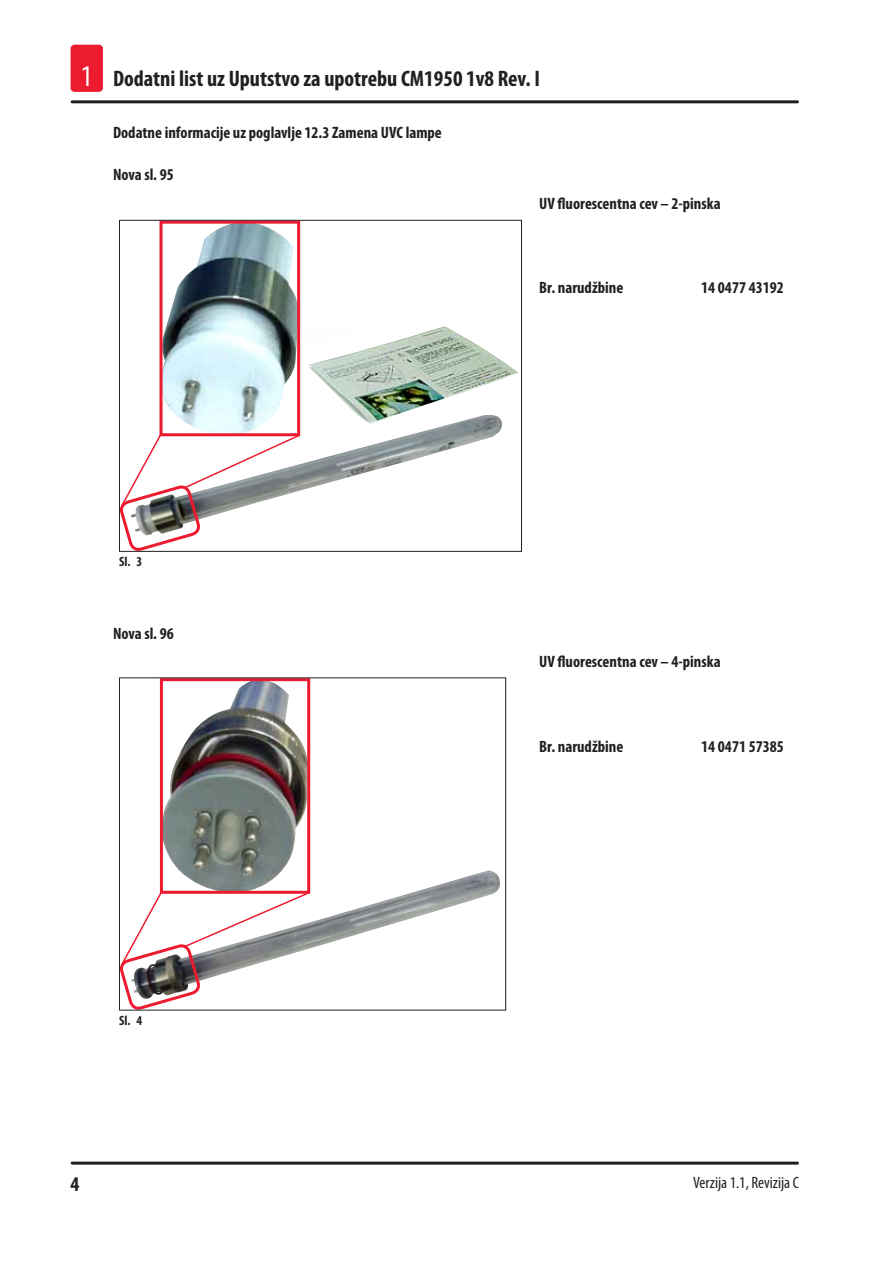
<style>
.page{position:relative;width:893px;height:1263px;background:#fff}
.page>*{position:absolute;margin:0;border:0;box-sizing:border-box;transform-origin:0 0}
.Header_left-aligned{font:700 condensed 22.5px "Myriad Pro";color:#231f20}
.Page_number_left_pag{font:700 condensed 21px "Myriad Pro";color:#231f20}
.Table_heading{font:700 condensed 16.5px "Myriad Pro";color:#231f20}
.Subheading{font:700 condensed 16.5px "Myriad Pro";color:#231f20}
.Footer_right-aligned{font:condensed 16.5px "Myriad Pro";color:#231f20}
.t1{font:700 condensed 13.5px "Myriad Pro";color:#231f20}
.s1{font-weight:400;font-size:30px;color:#fff}
</style>
<div class="page">
<hr style="left:72px;top:1161px;width:725px;height:3px;background:#231f20">
<hr style="left:72px;top:100px;width:725px;height:3px;background:#231f20">
<div style="left:71px;top:45px;width:32px;height:47px;background:#ed1b2f;border-radius:4px"></div>
<img style="left:309px;top:326px;width:209px;height:89px">
<img style="left:300px;top:415px;width:202px;height:76px">
<img style="left:159px;top:222px;width:137px;height:210px">
<div style="left:160px;top:221px;width:140px;height:215px;border:3px solid #ed1b2f"></div>
<svg style="left:121px;top:432px;width:180px;height:118px"></svg>
<div style="left:119px;top:220px;width:403px;height:332px;border:1px solid #231f20"></div>
<img style="left:159px;top:870px;width:341px;height:78px">
<img style="left:164px;top:682px;width:142px;height:208px">
<div style="left:160px;top:678px;width:150px;height:216px;border:3px solid #ed1b2f"></div>
<svg style="left:121px;top:891px;width:190px;height:117px"></svg>
<div style="left:119px;top:677px;width:387px;height:333px;border:1px solid #231f20"></div>
<p class="Header_left-aligned" style="left:81px;top:65px;width:460px"><span class="s1">1</span> Dodatni list uz Uputstvo za upotrebu CM1950 1v8 Rev. I</p>
<p class="Subheading" style="left:113px;top:122px;width:330px">Dodatne informacije uz poglavlje 12.3 Zamena UVC lampe</p>
<p class="Subheading" style="left:113px;top:164px;width:62px">Nova sl. 95</p>
<p class="Table_heading" style="left:539px;top:193px;width:183px">UV fluorescentna cev – 2-pinska</p>
<p class="t1" style="left:119px;top:553px;width:24px">Sl. 3</p>
<p class="Subheading" style="left:113px;top:623px;width:62px">Nova sl. 96</p>
<p class="t1" style="left:119px;top:1012px;width:24px">Sl. 4</p>
<p class="Table_heading" style="left:539px;top:278px;width:86px">Br. narudžbine</p>
<p class="Table_heading" style="left:701px;top:278px;width:84px">14 0477 43192</p>
<p class="Table_heading" style="left:539px;top:651px;width:183px">UV fluorescentna cev – 4-pinska</p>
<p class="Table_heading" style="left:539px;top:736px;width:86px">Br. narudžbine</p>
<p class="Table_heading" style="left:701px;top:736px;width:84px">14 0471 57385</p>
<p class="Page_number_left_pag" style="left:71px;top:1171px;width:10px">4</p>
<p class="Footer_right-aligned" style="left:693px;top:1172px;width:107px">Verzija 1.1, Revizija C</p>
</div>
